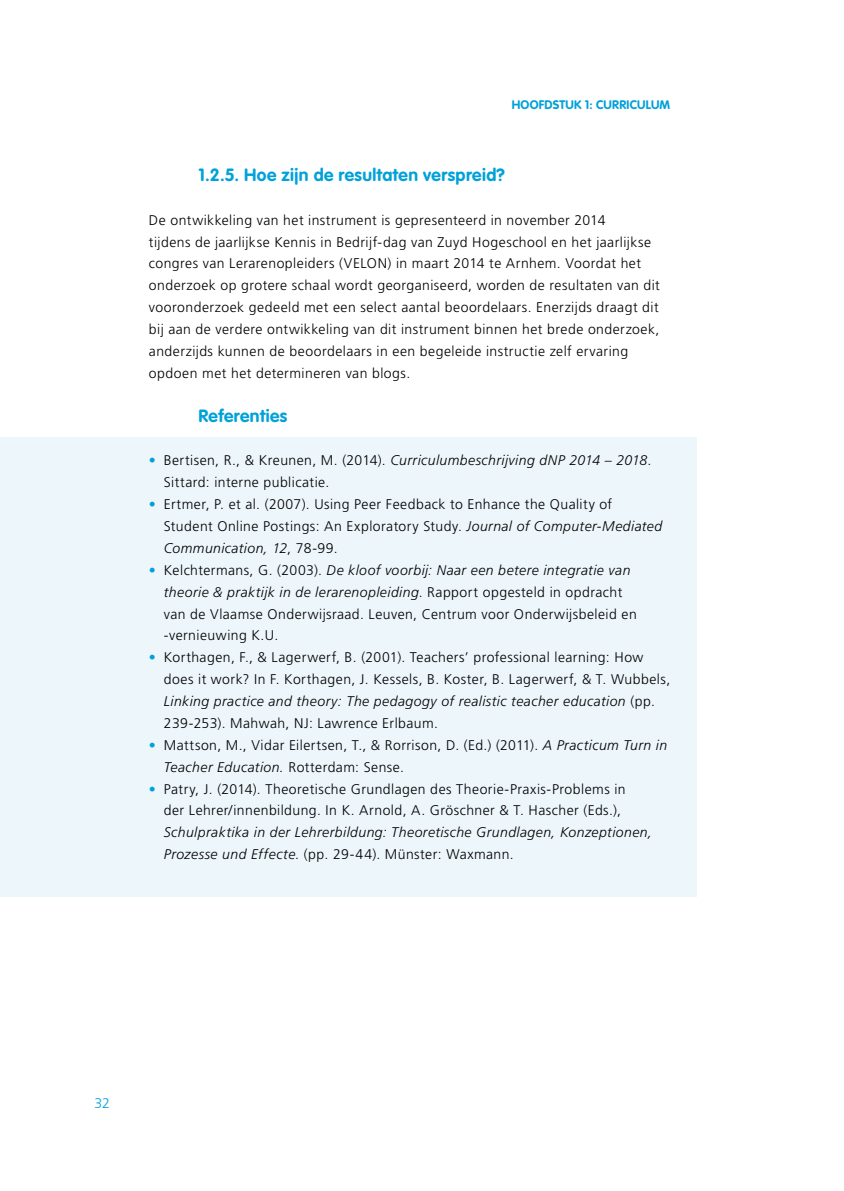
<style>
.page{position:relative;width:844px;height:1191px;background:#fff}
.page>*{position:absolute;margin:0;border:0;box-sizing:border-box;transform-origin:0 0}
.t1{font:700 17.5px "VAG Rounded Std";letter-spacing:.025em;color:#00a1d9}
.t2{font:300 14px/21.9px "Frutiger LT Std";letter-spacing:.03em;color:#000}
.t3{font:italic 300 14px/21.9px "Frutiger LT Std";letter-spacing:.03em;color:#000}
.t4{font:300 14px "Frutiger LT Std";color:#00a1d9}
.t5{font:700 12.25px "VAG Rounded Std";letter-spacing:.02em;color:#00a1d9}
.s1{color:#00a1d9}
.s2{font-style:italic}
.s3{font-style:normal}
</style>
<div class="page">
<div style="left:0;top:438px;width:696px;height:459px;background:#edf6fb"></div>
<p class="t5" style="left:511px;top:97px;width:160px">HOOFDSTUK 1: CURRICULUM</p>
<p class="t1" style="left:198px;top:164px;width:308px">1.2.5. Hoe zijn de resultaten verspreid?</p>
<p class="t2" style="left:149px;top:209px;width:512px">De ontwikkeling van het instrument is gepresenteerd in november 2014<br>tijdens de jaarlijkse Kennis in Bedrijf-dag van Zuyd Hogeschool en het jaarlijkse congres van Lerarenopleiders (VELON) in maart 2014 te Arnhem. Voordat het onderzoek op grotere schaal wordt georganiseerd, worden de resultaten van dit vooronderzoek gedeeld met een select aantal beoordelaars. Enerzijds draagt dit bij aan de verdere ontwikkeling van dit instrument binnen het brede onderzoek, anderzijds kunnen de beoordelaars in een begeleide instructie zelf ervaring opdoen met het determineren van blogs.</p>
<p class="t1" style="left:198px;top:405px;width:90px">Referenties</p>
<p class="t2" style="left:164px;top:450px;width:489px;text-indent:-15px"><span class="s1">•</span> Bertisen, R., &amp; Kreunen, M. (2014). <span class="s2">Curriculumbeschrijving dNP 2014 – 2018</span>.<br>Sittard: interne publicatie.</p>
<p class="t2" style="left:164px;top:493px;width:500px;text-indent:-15px"><span class="s1">•</span> Ertmer, P. et al. (2007). Using Peer Feedback to Enhance the Quality of<br>Student Online Postings: An Exploratory Study. <span class="s2">Journal of Computer-Mediated<br>Communication, 12</span>, 78-99.</p>
<p class="t2" style="left:164px;top:559px;width:474px;text-indent:-15px"><span class="s1">•</span> Kelchtermans, G. (2003). <span class="s2">De kloof voorbij: Naar een betere integratie van theorie &amp; praktijk in de lerarenopleiding</span>. Rapport opgesteld in opdracht van de Vlaamse Onderwijsraad. Leuven, Centrum voor Onderwijsbeleid en -vernieuwing K.U.</p>
<p class="t2" style="left:164px;top:646px;width:507px;text-indent:-15px"><span class="s1">•</span> Korthagen, F., &amp; Lagerwerf, B. (2001). Teachers’ professional learning: How does it work? In F. Korthagen, J. Kessels, B. Koster, B. Lagerwerf, &amp; T. Wubbels, <span class="s2">Linking practice and theory: The pedagogy of realistic teacher education</span> (pp.<br>239-253). Mahwah, NJ: Lawrence Erlbaum.</p>
<p class="t2" style="left:164px;top:734px;width:504px;text-indent:-15px"><span class="s1">•</span> Mattson, M., Vidar Eilertsen, T., &amp; Rorrison, D. (Ed.) (2011). <span class="s2">A Practicum Turn in<br>Teacher Education.</span> Rotterdam: Sense.</p>
<p class="t2" style="left:164px;top:778px;width:463px;text-indent:-15px"><span class="s1">•</span> Patry, J. (2014). Theoretische Grundlagen des Theorie-Praxis-Problems in der Lehrer/innenbildung. In K. Arnold, A. Gröschner &amp; T. Hascher (Eds.),</p>
<p class="t3" style="left:164px;top:821px;width:489px">Schulpraktika in der Lehrerbildung: Theoretische Grundlagen, Konzeptionen,<br>Prozesse und Effecte<span class="s3">. (pp. 29-44). Münster: Waxmann.</span></p>
<p class="t4" style="left:94px;top:1095px;width:17px">32</p>
</div>
